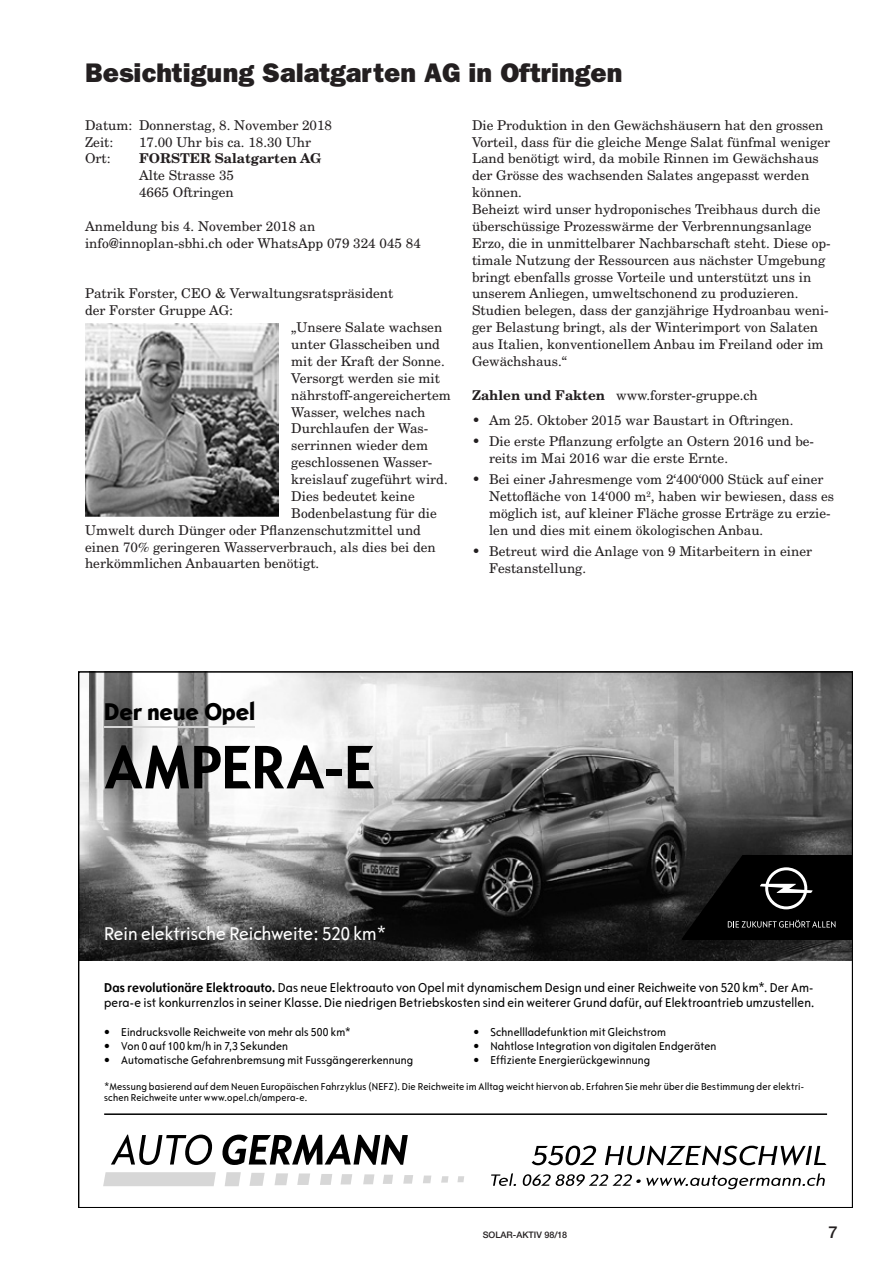
<style>
.page{position:relative;width:893px;height:1263px;background:#fff}
.page>*{position:absolute;margin:0;border:0;box-sizing:border-box;transform-origin:0 0}
.t1{font:700 64.05px "Opel Sans Condensed";letter-spacing:-.01em;color:#000}
.t2{font:800 27px "Franklin Gothic";color:#231f20}
.t3{font:800 25.5px "Opel Sans Condensed";color:#000}
.t4{font:condensed 19.5px "Opel Sans";color:#fff}
.t5{font:500 16.5px "Helvetica Neue";color:#231f20}
.t6{font:13.5px/16.8px "New Century Schlbk";color:#231f20}
.t7{font:condensed 13.5px/15px "Opel Sans";letter-spacing:.005em;color:#000}
.t8{font:700 13.5px "New Century Schlbk";color:#231f20}
.t9{font:condensed 12px/14.2px "Opel Sans";letter-spacing:.01em;color:#000}
.t10{font:condensed 10.5px/11.2px "Opel Sans";letter-spacing:.015em;color:#000}
.t11{font:500 9px "Helvetica Neue";color:#231f20}
.s1{font-weight:700}
.s2{font-family:"Opel Sans Condensed";font-weight:700;font-stretch:normal}
</style>
<div class="page">
<img style="left:82px;top:675px;width:768px;height:285px">
<hr style="left:104px;top:1113px;width:723px;height:2px;background:#000">
<div style="left:103px;top:1172px;width:113px;height:14px;background:#d7d7d7"></div>
<svg style="left:225px;top:1172px;width:16px;height:14px"></svg>
<svg style="left:249px;top:1173px;width:16px;height:13px"></svg>
<svg style="left:275px;top:1173px;width:13px;height:12px"></svg>
<svg style="left:297px;top:1173px;width:13px;height:12px"></svg>
<svg style="left:320px;top:1174px;width:12px;height:11px"></svg>
<svg style="left:340px;top:1174px;width:12px;height:10px"></svg>
<svg style="left:363px;top:1174px;width:11px;height:10px"></svg>
<svg style="left:383px;top:1175px;width:10px;height:9px"></svg>
<svg style="left:403px;top:1175px;width:10px;height:8px"></svg>
<svg style="left:423px;top:1175px;width:8px;height:8px"></svg>
<svg style="left:441px;top:1176px;width:7px;height:6px"></svg>
<svg style="left:457px;top:1176px;width:7px;height:6px"></svg>
<svg style="left:111px;top:1134px;width:102px;height:31px"></svg>
<svg style="left:222px;top:1134px;width:186px;height:31px"></svg>
<svg style="left:532px;top:1145px;width:64px;height:20px"></svg>
<svg style="left:605px;top:1145px;width:221px;height:20px"></svg>
<svg style="left:491px;top:1173px;width:25px;height:13px"></svg>
<svg style="left:523px;top:1173px;width:302px;height:16px"></svg>
<svg style="left:682px;top:855px;width:171px;height:85px;background:#131313"></svg>
<hr style="left:104px;top:726px;width:151px;height:2px;background:#d6d6d6">
<img style="left:85px;top:323px;width:194px;height:193px">
<h2 class="t2" style="left:85px;top:56px;width:539px">Besichtigung Salatgarten AG in Oftringen</h2>
<p class="t6" style="left:85px;top:116px;width:249px">Datum: Donnerstag, 8. November 2018<br>Zeit:</p>
<p class="t6" style="left:139px;top:133px;width:174px">17.00 Uhr bis ca. 18.30 Uhr</p>
<p class="t6" style="left:85px;top:150px;width:27px">Ort:</p>
<p class="t8" style="left:139px;top:150px;width:184px">FORSTER Salatgarten AG</p>
<p class="t6" style="left:139px;top:167px;width:97px">Alte Strasse 35<br>4665 Oftringen</p>
<p class="t6" style="left:85px;top:217px;width:337px">Anmeldung bis 4. November 2018 an info@innoplan-sbhi.ch oder WhatsApp 079 324 045 84</p>
<p class="t6" style="left:85px;top:285px;width:310px">Patrik Forster, CEO &amp; Verwaltungsratspräsident</p>
<p class="t6" style="left:85px;top:302px;width:150px">der Forster Gruppe AG:</p>
<p class="t6" style="left:291px;top:319px;width:153px">„Unsere Salate wachsen</p>
<p class="t6" style="left:291px;top:335px;width:150px">unter Glasscheiben und</p>
<p class="t6" style="left:291px;top:352px;width:155px">mit der Kraft der Sonne.</p>
<p class="t6" style="left:291px;top:369px;width:150px">Versorgt werden sie mit</p>
<p class="t6" style="left:291px;top:386px;width:161px">nährstoff-angereichertem</p>
<p class="t6" style="left:291px;top:403px;width:136px">Wasser, welches nach</p>
<p class="t6" style="left:291px;top:420px;width:138px">Durchlaufen der Was-</p>
<p class="t6" style="left:291px;top:437px;width:138px">serrinnen wieder dem</p>
<p class="t6" style="left:291px;top:454px;width:142px">geschlossenen Wasser-</p>
<p class="t6" style="left:291px;top:470px;width:158px">kreislauf zugeführt wird.</p>
<p class="t6" style="left:291px;top:487px;width:125px">Dies bedeutet keine</p>
<p class="t6" style="left:291px;top:504px;width:147px">Bodenbelastung für die</p>
<p class="t6" style="left:85px;top:521px;width:337px">Umwelt durch Dünger oder Pflanzenschutzmittel und</p>
<p class="t6" style="left:85px;top:538px;width:352px">einen 70% geringeren Wasserverbrauch, als dies bei den</p>
<p class="t6" style="left:85px;top:555px;width:236px">herkömmlichen Anbauarten benötigt.</p>
<p class="t6" style="left:472px;top:116px;width:360px">Die Produktion in den Gewächshäusern hat den grossen Vorteil, dass für die gleiche Menge Salat fünfmal weniger Land benötigt wird, da mobile Rinnen im Gewächshaus der Grösse des wachsenden Salates angepasst werden können.<br>Beheizt wird unser hydroponisches Treibhaus durch die überschüssige Prozesswärme der Verbrennungsanlage Erzo, die in unmittelbarer Nachbarschaft steht. Diese op&shy;timale Nutzung der Ressourcen aus nächster Umgebung bringt ebenfalls grosse Vorteile und unterstützt uns in unserem Anliegen, umweltschonend zu produzieren.<br>Studien belegen, dass der ganzjährige Hydroanbau weni&shy;ger Belastung bringt, als der Winterimport von Salaten aus Italien, konventionellem Anbau im Freiland oder im Gewächshaus.“</p>
<p class="t6" style="left:472px;top:386px;width:287px"><span class="s1">Zahlen und Fakten</span> www.forster-gruppe.ch</p>
<p class="t6" style="left:472px;top:411px;width:323px">• Am 25. Oktober 2015 war Baustart in Oftringen.</p>
<p class="t6" style="left:489px;top:433px;width:327px;text-indent:-17px">• Die erste Pflanzung erfolgte an Ostern 2016 und be&shy;reits im Mai 2016 war die erste Ernte.</p>
<p class="t6" style="left:489px;top:471px;width:346px;text-indent:-17px">• Bei einer Jahresmenge vom 2‘400‘000 Stück auf einer Nettofläche von 14‘000 m<sup>2</sup>, haben wir bewiesen, dass es möglich ist, auf kleiner Fläche grosse Erträge zu erzie&shy;len und dies mit einem ökologischen Anbau.</p>
<p class="t6" style="left:489px;top:542px;width:325px;text-indent:-17px">• Betreut wird die Anlage von 9 Mitarbeitern in einer<br>Festanstellung.</p>
<h3 class="t3" style="left:104px;top:695px;width:152px">Der neue Opel</h3>
<h1 class="t1" style="left:104px;top:729px;width:272px">AMPERA-E</h1>
<h3 class="t4" style="left:104px;top:922px;width:284px">Rein elektrische Reichweite: 520 km*</h3>
<p class="t7" style="left:104px;top:980px;width:712px"><span class="s2">Das revolutionäre Elektroauto.</span> Das neue Elektroauto von Opel mit dynamischem Design und einer Reichweite von 520 km*. Der Am&shy;pera-e ist konkurrenzlos in seiner Klasse. Die niedrigen Betriebskosten sind ein weiterer Grund dafür, auf Elektroantrieb umzustellen.</p>
<p class="t9" style="left:121px;top:1025px;width:294px">Eindrucksvolle Reichweite von mehr als 500 km*<br>Von 0 auf 100 km/h in 7,3 Sekunden<br>Automatische Gefahrenbremsung mit Fussgängererkennung</p>
<p class="t9" style="left:490px;top:1025px;width:227px">Schnellladefunktion mit Gleichstrom<br>Nahtlose Integration von digitalen Endgeräten<br>Effiziente Energierückgewinnung</p>
<p class="t10" style="left:104px;top:1081px;width:701px">*Messung basierend auf dem Neuen Europäischen Fahrzyklus (NEFZ). Die Reichweite im Alltag weicht hiervon ab. Erfahren Sie mehr über die Bestimmung der elektri&shy;schen Reichweite unter www.opel.ch/ampera-e.</p>
<p class="t11" style="left:483px;top:1229px;width:86px">SOLAR-AKTIV 98/18</p>
<p class="t5" style="left:829px;top:1222px;width:11px">7</p>
</div>
